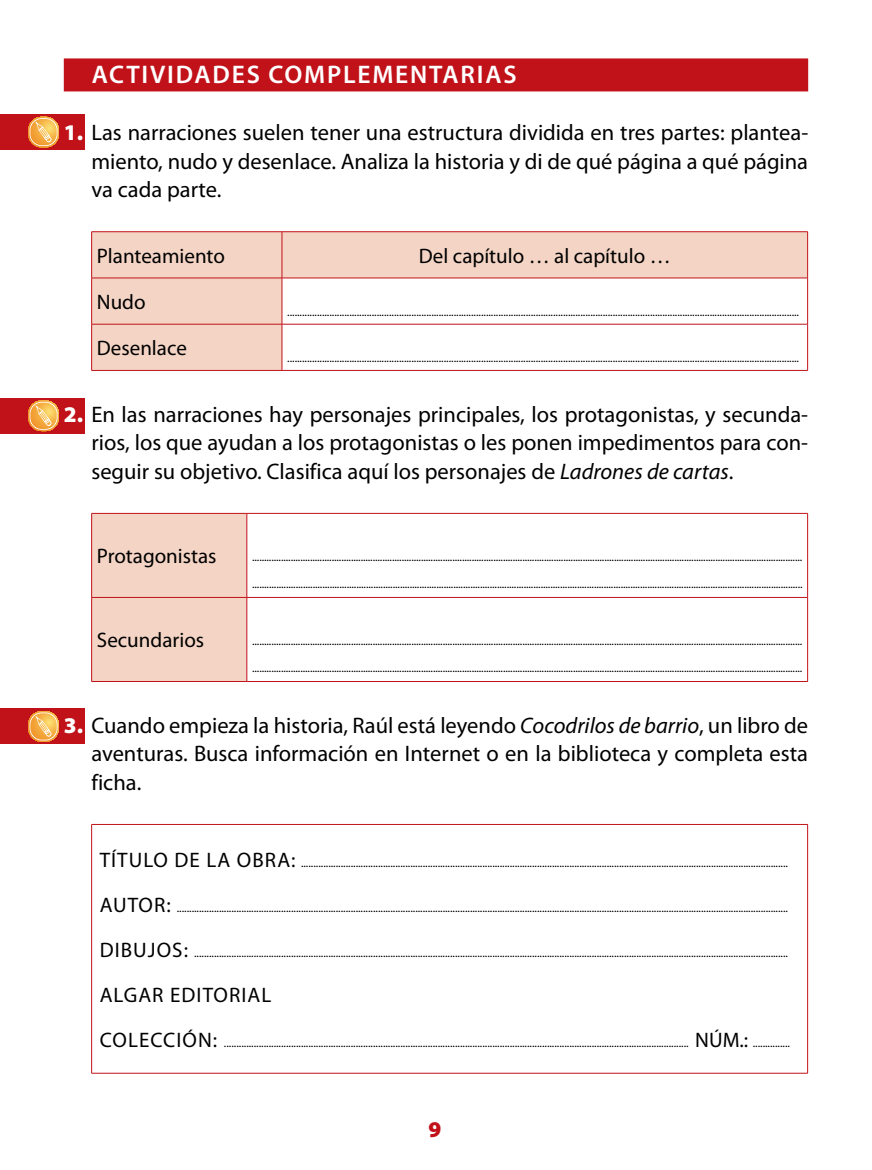
<style>
.page{position:relative;width:872px;height:1170px;background:#fff}
.page>*{position:absolute;margin:0;border:0;box-sizing:border-box;transform-origin:0 0}
.t1{font:600 25.5px "Myriad Pro";letter-spacing:.07em;color:#fff}
.t2{font:22.5px/28.5px "Myriad Pro";color:#000;text-align:justify}
.t3{font:900 22.5px "Myriad Pro";color:#c1121a}
.t4{font:21px "Myriad Pro";color:#000}
.t5{font:21px "Myriad Pro";letter-spacing:.05em;color:#000}
.t6{font:12px "Myriad Pro";color:#000}
.s1{font-weight:900;color:#fff}
.s2{font-style:italic}
.s3{font-size:21px}
</style>
<div class="page">
<div style="left:0;top:114px;width:85px;height:36px;background:#c1121a"></div>
<svg style="left:28px;top:117px;width:31px;height:30px"></svg>
<div style="left:0;top:398px;width:85px;height:35px;background:#c1121a"></div>
<svg style="left:28px;top:400px;width:31px;height:31px"></svg>
<div style="left:0;top:708px;width:85px;height:36px;background:#c1121a"></div>
<svg style="left:28px;top:711px;width:31px;height:30px"></svg>
<div style="left:64px;top:58px;width:744px;height:33px;background:#c1121a"></div>
<svg style="left:92px;top:232px;width:715px;height:138px;fill:#f4d4c4"></svg>
<hr style="left:91px;top:231px;width:191px;height:1px;background:#c1121a">
<hr style="left:91px;top:232px;width:1px;height:46px;background:#c1121a">
<hr style="left:282px;top:231px;width:525px;height:1px;background:#c1121a">
<hr style="left:282px;top:232px;width:1px;height:46px;background:#c1121a">
<hr style="left:807px;top:232px;width:1px;height:46px;background:#c1121a">
<hr style="left:91px;top:278px;width:191px;height:1px;background:#c1121a">
<hr style="left:91px;top:278px;width:1px;height:46px;background:#c1121a">
<hr style="left:282px;top:278px;width:525px;height:1px;background:#c1121a">
<hr style="left:282px;top:278px;width:1px;height:46px;background:#c1121a">
<hr style="left:807px;top:278px;width:1px;height:46px;background:#c1121a">
<hr style="left:91px;top:324px;width:191px;height:1px;background:#c1121a">
<hr style="left:91px;top:324px;width:1px;height:46px;background:#c1121a">
<hr style="left:282px;top:324px;width:525px;height:1px;background:#c1121a">
<hr style="left:282px;top:324px;width:1px;height:46px;background:#c1121a">
<hr style="left:807px;top:324px;width:1px;height:46px;background:#c1121a">
<hr style="left:91px;top:370px;width:191px;height:1px;background:#c1121a">
<hr style="left:282px;top:370px;width:525px;height:1px;background:#c1121a">
<div style="left:92px;top:514px;width:154px;height:167px;background:#f4d4c4"></div>
<hr style="left:91px;top:513px;width:156px;height:1px;background:#c1121a">
<hr style="left:91px;top:513px;width:1px;height:84px;background:#c1121a">
<hr style="left:247px;top:513px;width:560px;height:1px;background:#c1121a">
<hr style="left:246px;top:513px;width:1px;height:84px;background:#c1121a">
<hr style="left:807px;top:513px;width:1px;height:84px;background:#c1121a">
<hr style="left:91px;top:597px;width:156px;height:1px;background:#c1121a">
<hr style="left:91px;top:597px;width:1px;height:84px;background:#c1121a">
<hr style="left:247px;top:597px;width:560px;height:1px;background:#c1121a">
<hr style="left:246px;top:597px;width:1px;height:84px;background:#c1121a">
<hr style="left:807px;top:597px;width:1px;height:84px;background:#c1121a">
<hr style="left:91px;top:681px;width:156px;height:1px;background:#c1121a">
<hr style="left:247px;top:681px;width:560px;height:1px;background:#c1121a">
<hr style="left:91px;top:824px;width:716px;height:1px;background:#c1121a">
<hr style="left:91px;top:824px;width:1px;height:248px;background:#c1121a">
<hr style="left:807px;top:824px;width:1px;height:248px;background:#c1121a">
<hr style="left:91px;top:1072px;width:716px;height:1px;background:#c1121a">
<h1 class="t1" style="left:92px;top:58px;width:426px">ACTIVIDADES COMPLEMENTARIAS</h1>
<h2 class="t2" style="left:91px;top:118px;width:718px;text-indent:-28px"><span class="s1">1.</span> Las narraciones suelen tener una estructura dividida en tres partes: plantea&shy;miento, nudo y desenlace. Analiza la historia y di de qué página a qué página va cada parte.</h2>
<h3 class="t4" style="left:97px;top:243px;width:130px">Planteamiento</h3>
<h3 class="t4" style="left:419px;top:243px;width:253px">Del capítulo … al capítulo …</h3>
<h3 class="t4" style="left:97px;top:289px;width:50px">Nudo</h3>
<p class="t6" style="left:287px;top:304px;width:513px">..............................................................................................................................................................................................................</p>
<h3 class="t4" style="left:97px;top:335px;width:91px">Desenlace</h3>
<p class="t6" style="left:287px;top:351px;width:513px">..............................................................................................................................................................................................................</p>
<h2 class="t2" style="left:91px;top:399px;width:718px;text-indent:-28px"><span class="s1">2.</span> En las narraciones hay personajes principales, los protagonistas, y secunda&shy;rios, los que ayudan a los protagonistas o les ponen impedimentos para con&shy;seguir su objetivo. Clasifica aquí los personajes de <span class="s2">Ladrones de cartas</span>.</h2>
<h3 class="t4" style="left:97px;top:543px;width:121px">Protagonistas</h3>
<p class="t6" style="left:252px;top:549px;width:552px">....................................................................................................................................................................................................................................</p>
<p class="t6" style="left:252px;top:576px;width:552px">...................................................................................................................................................................................................................................</p>
<h3 class="t4" style="left:97px;top:627px;width:109px">Secundarios</h3>
<p class="t6" style="left:252px;top:633px;width:552px">....................................................................................................................................................................................................................................</p>
<p class="t6" style="left:252px;top:660px;width:552px">....................................................................................................................................................................................................................................</p>
<h2 class="t2" style="left:91px;top:710px;width:718px;text-indent:-28px"><span class="s1">3.</span> Cuando empieza la historia, Raúl está leyendo <span class="s2">Cocodrilos de barrio</span>, un libro de aventuras. Busca información en Internet o en la biblioteca y completa esta ficha.</h2>
<h3 class="t5" style="left:100px;top:846px;width:32px">TÍTULO</h3>
<p class="t6" style="left:175px;top:855px;width:615px"><span class="s3">DE LA OBRA</span><span class="s3">:</span> ....................................................................................................................................................................................................</p>
<h3 class="t5" style="left:100px;top:891px;width:15px">AUTO</h3>
<p class="t6" style="left:154px;top:900px;width:635px"><span class="s3">R</span><span class="s3">:</span> ......................................................................................................................................................................................................................................................</p>
<p class="t6" style="left:100px;top:945px;width:690px"><span class="s3">DI BU JOS</span><span class="s3">:</span> ...............................................................................................................................................................................................................................................</p>
<h3 class="t5" style="left:100px;top:981px;width:83px">ALGAR EDITO</h3>
<h3 class="t5" style="left:229px;top:981px;width:23px">RIAL</h3>
<h3 class="t5" style="left:100px;top:1026px;width:14px">COLECCIÓN</h3>
<p class="t6" style="left:213px;top:1035px;width:578px"><span class="s3">:</span> ........................................................................................................................................................................................... <span class="s3">NÚM.:</span> ...............</p>
<h2 class="t3" style="left:428px;top:1116px;width:14px">9</h2>
</div>
